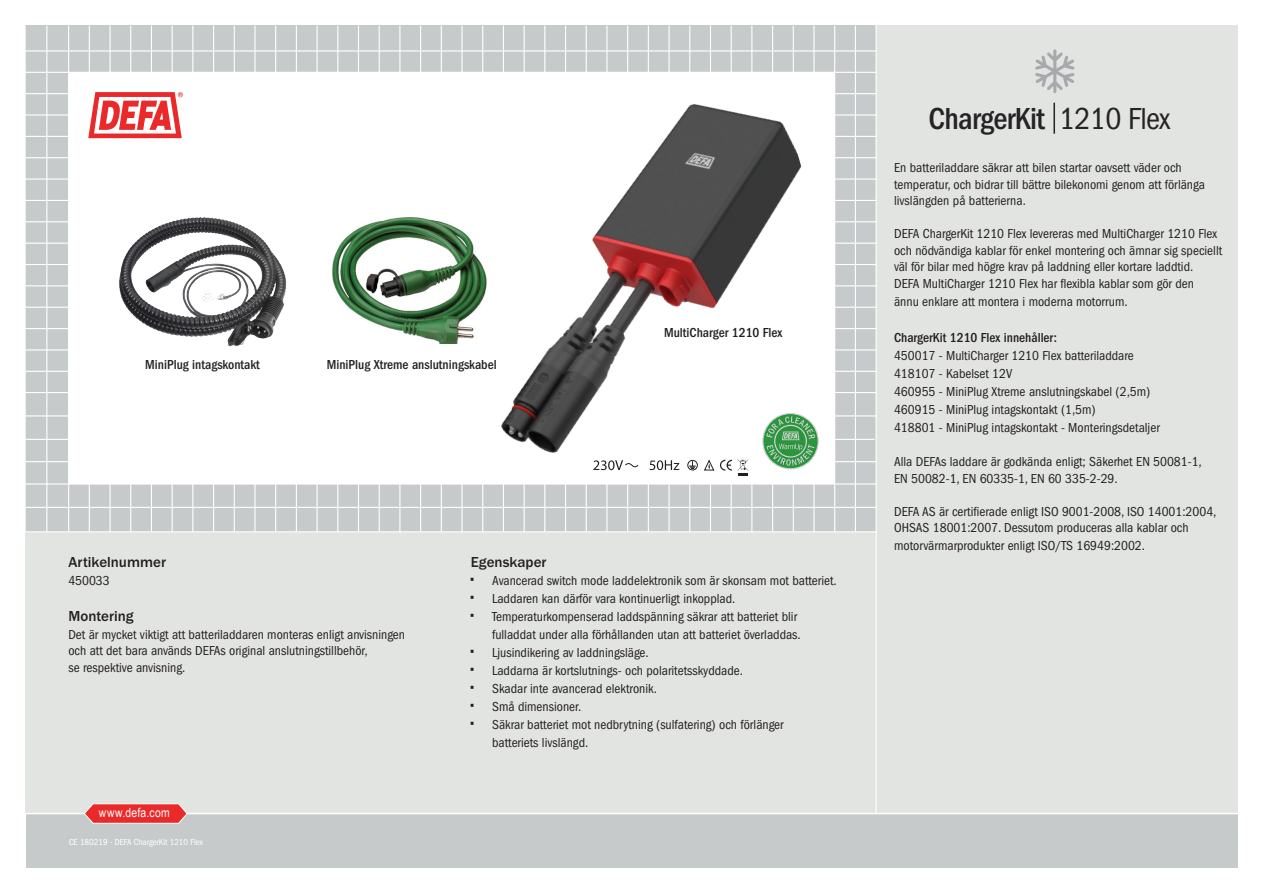
<style>
.page{position:relative;width:1263px;height:893px;background:#fff}
.page>*{position:absolute;margin:0;border:0;box-sizing:border-box;transform-origin:0 0}
.t1{font:500 condensed 31.5px "ITC Franklin Gothic Std";letter-spacing:-.02em;color:#262324}
.t2{font:500 15px "ITC Franklin Gothic Std";color:#231f20}
.t3{font:condensed 13.5px/16.5px "ITC Franklin Gothic Std";color:#231f20}
.t4{font:500 condensed 13.5px "ITC Franklin Gothic Std";color:#231f20}
.t5{font:12.75px "Arial Narrow";letter-spacing:.02em;color:#fff}
.t6{font:condensed 9px "ITC Franklin Gothic Std";color:#fff}
.s1{font-family:"ITC Franklin Gothic Std Dm Cd";font-stretch:normal;font-size:19.5px}
.s2{font-weight:400}
</style>
<div class="page">
<div style="left:26px;top:26px;width:850px;height:507px;background:#c7caca"></div>
<hr style="left:10px;top:157px;width:891px;height:1px;background:#fff">
<hr style="left:46px;top:26px;width:1px;height:505px;background:#fff">
<hr style="left:89px;top:26px;width:1px;height:506px;background:#fff">
<hr style="left:130px;top:26px;width:1px;height:510px;background:#fff">
<hr style="left:151px;top:26px;width:1px;height:513px;background:#fff">
<hr style="left:172px;top:26px;width:1px;height:511px;background:#fff">
<hr style="left:192px;top:26px;width:1px;height:511px;background:#fff">
<hr style="left:213px;top:26px;width:1px;height:512px;background:#fff">
<hr style="left:234px;top:26px;width:1px;height:513px;background:#fff">
<hr style="left:254px;top:26px;width:2px;height:515px;background:#fff">
<hr style="left:275px;top:26px;width:1px;height:513px;background:#fff">
<hr style="left:296px;top:26px;width:1px;height:510px;background:#fff">
<hr style="left:316px;top:26px;width:2px;height:512px;background:#fff">
<hr style="left:337px;top:26px;width:1px;height:511px;background:#fff">
<hr style="left:358px;top:26px;width:1px;height:512px;background:#fff">
<hr style="left:379px;top:26px;width:1px;height:512px;background:#fff">
<hr style="left:399px;top:26px;width:1px;height:510px;background:#fff">
<hr style="left:420px;top:26px;width:1px;height:511px;background:#fff">
<hr style="left:441px;top:26px;width:1px;height:510px;background:#fff">
<hr style="left:461px;top:26px;width:2px;height:512px;background:#fff">
<hr style="left:482px;top:26px;width:1px;height:510px;background:#fff">
<hr style="left:503px;top:26px;width:1px;height:511px;background:#fff">
<hr style="left:524px;top:26px;width:1px;height:512px;background:#fff">
<hr style="left:544px;top:26px;width:1px;height:512px;background:#fff">
<hr style="left:565px;top:26px;width:1px;height:515px;background:#fff">
<hr style="left:586px;top:26px;width:1px;height:513px;background:#fff">
<hr style="left:606px;top:26px;width:1px;height:509px;background:#fff">
<hr style="left:627px;top:26px;width:1px;height:511px;background:#fff">
<hr style="left:109px;top:26px;width:2px;height:509px;background:#fff">
<hr style="left:668px;top:26px;width:2px;height:511px;background:#fff">
<hr style="left:14px;top:93px;width:887px;height:1px;background:#fff">
<hr style="left:12px;top:114px;width:865px;height:2px;background:#fff">
<hr style="left:17px;top:179px;width:884px;height:1px;background:#fff">
<hr style="left:17px;top:200px;width:884px;height:1px;background:#fff">
<hr style="left:19px;top:221px;width:882px;height:1px;background:#fff">
<hr style="left:18px;top:243px;width:883px;height:1px;background:#fff">
<hr style="left:18px;top:264px;width:883px;height:1px;background:#fff">
<hr style="left:11px;top:285px;width:890px;height:1px;background:#fff">
<hr style="left:10px;top:307px;width:891px;height:1px;background:#fff">
<hr style="left:0;top:328px;width:901px;height:1px;background:#fff">
<hr style="left:15px;top:136px;width:886px;height:1px;background:#fff">
<hr style="left:648px;top:26px;width:1px;height:510px;background:#fff">
<hr style="left:18px;top:50px;width:883px;height:2px;background:#fff">
<hr style="left:17px;top:371px;width:884px;height:1px;background:#fff">
<hr style="left:7px;top:349px;width:894px;height:1px;background:#fff">
<hr style="left:855px;top:26px;width:1px;height:517px;background:#fff">
<hr style="left:17px;top:392px;width:861px;height:1px;background:#fff">
<hr style="left:17px;top:415px;width:861px;height:1px;background:#fff">
<hr style="left:17px;top:439px;width:858px;height:1px;background:#fff">
<hr style="left:17px;top:461px;width:860px;height:1px;background:#fff">
<hr style="left:17px;top:507px;width:861px;height:1px;background:#fff">
<hr style="left:689px;top:26px;width:1px;height:511px;background:#fff">
<hr style="left:710px;top:26px;width:1px;height:512px;background:#fff">
<hr style="left:731px;top:26px;width:1px;height:509px;background:#fff">
<hr style="left:751px;top:26px;width:1px;height:511px;background:#fff">
<hr style="left:772px;top:26px;width:1px;height:517px;background:#fff">
<hr style="left:813px;top:26px;width:1px;height:513px;background:#fff">
<hr style="left:793px;top:26px;width:1px;height:511px;background:#fff">
<div style="left:26px;top:814px;width:1211px;height:53px;background:#c7caca"></div>
<div style="left:69px;top:72px;width:766px;height:412px;background:#fff"></div>
<hr style="left:14px;top:72px;width:862px;height:1px;background:#fff">
<hr style="left:834px;top:26px;width:1px;height:507px;background:#fff">
<hr style="left:68px;top:26px;width:1px;height:507px;background:#fff">
<hr style="left:17px;top:483px;width:861px;height:2px;background:#fff">
<div style="left:26px;top:532px;width:850px;height:281px;background:#e2e4e2"></div>
<div style="left:876px;top:26px;width:361px;height:788px;background:#e2e4e2"></div>
<hr style="left:0;top:813px;width:1246px;height:1px;background:#fff">
<svg style="left:83px;top:803px;width:105px;height:21px;background:#e95253"></svg>
<hr style="left:875px;top:21px;width:2px;height:792px;background:#fff">
<hr style="left:17px;top:531px;width:860px;height:1px;background:#fff">
<svg style="left:1035px;top:49px;width:40px;height:44px"></svg>
<svg style="left:88px;top:92px;width:95px;height:46px"></svg>
<hr style="left:1053px;top:103px;width:2px;height:31px;background:#262324">
<img style="left:332px;top:218px;width:82px;height:118px">
<img style="left:119px;top:218px;width:168px;height:129px">
<img style="left:414px;top:74px;width:446px;height:406px">
<svg style="left:649px;top:460px;width:30px;height:10px"></svg>
<div style="left:687px;top:460px;width:11px;height:10px;border:1px solid #231f20;border-radius:50%"></div>
<svg style="left:689px;top:461px;width:7px;height:8px"></svg>
<svg style="left:593px;top:460px;width:45px;height:10px"></svg>
<svg style="left:704px;top:459px;width:44px;height:16px"></svg>
<p class="t4" style="left:145px;top:357px;width:116px">MiniPlug intagskontakt</p>
<p class="t4" style="left:327px;top:357px;width:171px">MiniPlug Xtreme anslutningskabel</p>
<p class="t4" style="left:664px;top:325px;width:120px">MultiCharger 1210 Flex</p>
<p class="t2" style="left:68px;top:553px;width:99px">Artikelnummer</p>
<p class="t3" style="left:68px;top:572px;width:43px">450033</p>
<p class="t2" style="left:68px;top:607px;width:67px">Montering</p>
<p class="t3" style="left:68px;top:626px;width:338px">Det är mycket viktigt att batteriladdaren monteras enligt anvisningen och att det bara används DEFAs original anslutningstillbehör,<br>se respektive anvisning.</p>
<p class="t5" style="left:99px;top:803px;width:72px">www.defa.com</p>
<p class="t6" style="left:69px;top:837px;width:135px">CE 180219 - DEFA ChargerKit 1210 Flex</p>
<p class="t2" style="left:471px;top:553px;width:77px">Egenskaper</p>
<p class="t3" style="left:471px;top:572px;width:367px"><span class="s1">•</span> Avancerad switch mode laddelektronik som är skonsam mot batteriet.</p>
<p class="t3" style="left:471px;top:590px;width:266px"><span class="s1">•</span> Laddaren kan därför vara kontinuerligt inkopplad.</p>
<p class="t3" style="left:471px;top:607px;width:331px;line-height:18px;text-align:right"><span class="s1">•</span> Temperaturkompenserad laddspänning säkrar att batteriet blir fulladdat under alla förhållanden utan att batteriet överladdas.</p>
<p class="t3" style="left:471px;top:644px;width:179px"><span class="s1">•</span> Ljusindikering av laddningsläge.</p>
<p class="t3" style="left:471px;top:662px;width:274px"><span class="s1">•</span> Laddarna är kortslutnings- och polaritetsskyddade.</p>
<p class="t3" style="left:471px;top:680px;width:188px"><span class="s1">•</span> Skadar inte avancerad elektronik.</p>
<p class="t3" style="left:471px;top:698px;width:112px"><span class="s1">•</span> Små dimensioner.</p>
<p class="t3" style="left:492px;top:715px;width:293px;line-height:18px;text-indent:-21px"><span class="s1">•</span> Säkrar batteriet mot nedbrytning (sulfatering) och förlänger batteriets livslängd.</p>
<h1 class="t1" style="left:928px;top:100px;width:243px">ChargerKit <span class="s2">1210 Flex</span></h1>
<p class="t3" style="left:894px;top:159px;width:312px">En batteriladdare säkrar att bilen startar oavsett väder och temperatur, och bidrar till bättre bilekonomi genom att förlänga livslängden på batterierna.</p>
<p class="t3" style="left:894px;top:225px;width:330px">DEFA ChargerKit 1210 Flex levereras med MultiCharger 1210 Flex och nödvändiga kablar för enkel montering och ämnar sig speciellt väl för bilar med högre krav på laddning eller kortare laddtid.<br>DEFA MultiCharger 1210 Flex har flexibla kablar som gör den</p>
<p class="t3" style="left:894px;top:293px;width:235px">ännu enklare att montera i moderna motorrum.</p>
<p class="t4" style="left:894px;top:329px;width:164px">ChargerKit 1210 Flex innehåller:</p>
<p class="t3" style="left:894px;top:346px;width:267px;line-height:18px">450017 - MultiCharger 1210 Flex batteriladdare 418107 - Kabelset 12V<br>460955 - MiniPlug Xtreme anslutningskabel (2,5m)<br>460915 - MiniPlug intagskontakt (1,5m)<br>418801 - MiniPlug intagskontakt - Monteringsdetaljer</p>
<p class="t3" style="left:894px;top:453px;width:309px">Alla DEFAs laddare är godkända enligt; Säkerhet EN 50081-1,<br>EN 50082-1, EN 60335-1, EN 60 335-2-29.</p>
<p class="t3" style="left:894px;top:503px;width:324px">DEFA AS är certifierade enligt ISO 9001-2008, ISO 14001:2004,<br>OHSAS 18001:2007. Dessutom produceras alla kablar och</p>
<p class="t3" style="left:894px;top:537px;width:252px">motorvärmarprodukter enligt ISO/TS 16949:2002.</p>
</div>
